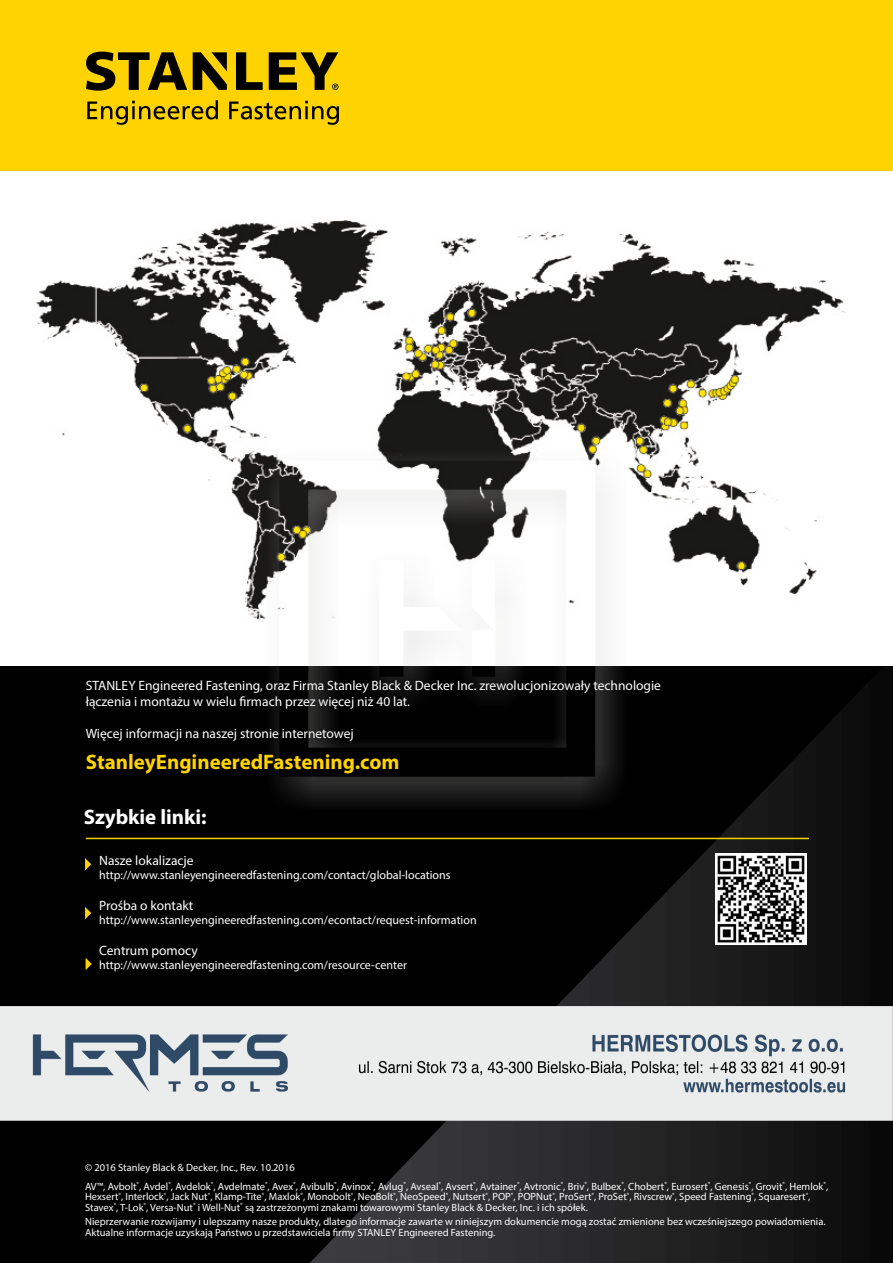
<style>
.page{position:relative;width:893px;height:1263px;background:#fff}
.page>*{position:absolute;margin:0;border:0;box-sizing:border-box;transform-origin:0 0}
.t1{font:700 21px "Myriad Pro";color:#ffd300}
.t2{font:700 21px "Myriad Pro";letter-spacing:-.005em;color:#fff}
.t3{font:13.5px/16.2px "Myriad Pro";color:#fff}
.t4{font:12px "Myriad Pro";color:#fff}
.t5{font:10.5px/10.5px "Myriad Pro";color:#fff}
</style>
<div class="page">
<div style="left:0;top:667px;width:893px;height:596px;background:#000"></div>
<img style="left:310px;top:682px;width:583px;height:581px">
<img style="left:36px;top:220px;width:810px;height:400px">
<hr style="left:86px;top:838px;width:723px;height:1px;background:#ffd300">
<img style="left:715px;top:853px;width:92px;height:92px">
<div style="left:0;top:0;width:893px;height:170px;background:#ffd300"></div>
<svg style="left:87px;top:100px;width:131px;height:25px"></svg>
<svg style="left:229px;top:101px;width:110px;height:24px"></svg>
<svg style="left:86px;top:52px;width:253px;height:39px"></svg>
<svg style="left:86px;top:958px;width:6px;height:12px"></svg>
<svg style="left:85px;top:858px;width:6px;height:12px"></svg>
<svg style="left:85px;top:907px;width:6px;height:12px"></svg>
<img style="left:0;top:1007px;width:892px;height:113px">
<img style="left:266px;top:451px;width:361px;height:361px">
<p class="t3" style="left:86px;top:677px;width:577px">STANLEY Engineered Fastening, oraz Firma Stanley Black &amp; Decker Inc. zrewolucjonizowały technologie łączenia i montażu w wielu firmach przez więcej niż 40 lat.</p>
<p class="t3" style="left:86px;top:725px;width:270px">Więcej informacji na naszej stronie internetowej</p>
<h1 class="t1" style="left:86px;top:748px;width:315px">StanleyEngineeredFastening.com</h1>
<h1 class="t2" style="left:84px;top:803px;width:124px">Szybkie linki:</h1>
<p class="t3" style="left:99px;top:852px;width:96px">Nasze lokalizacje</p>
<p class="t4" style="left:99px;top:868px;width:353px">http://www.stanleyengineeredfastening.com/contact/global-locations</p>
<p class="t3" style="left:99px;top:897px;width:96px">Prośba o kontakt</p>
<p class="t4" style="left:99px;top:913px;width:379px">http://www.stanleyengineeredfastening.com/econtact/request-information</p>
<p class="t3" style="left:99px;top:942px;width:100px">Centrum pomocy</p>
<p class="t4" style="left:99px;top:958px;width:309px">http://www.stanleyengineeredfastening.com/resource-center</p>
<p class="t5" style="left:85px;top:1158px;width:745px;line-height:18.5px">© 2016 Stanley Black &amp; Decker, Inc., Rev. 10.2016<br>AV™, Avbolt<sup>®</sup>, Avdel<sup>®</sup>, Avdelok<sup>®</sup>, Avdelmate<sup>®</sup>, Avex<sup>®</sup>, Avibulb<sup>®</sup>, Avinox<sup>®</sup>, Avlug<sup>®</sup>, Avseal<sup>®</sup>, Avsert<sup>®</sup>, Avtainer<sup>®</sup>, Avtronic<sup>®</sup>, Briv<sup>®</sup>, Bulbex<sup>®</sup>, Chobert<sup>®</sup>, Eurosert<sup>®</sup>, Genesis<sup>®</sup>, Grovit<sup>®</sup>, Hemlok<sup>®</sup>,</p>
<p class="t5" style="left:85px;top:1191px;width:727px">Hexsert<sup>®</sup>, Interlock<sup>®</sup>, Jack Nut<sup>®</sup>, Klamp-Tite<sup>®</sup>, Maxlok<sup>®</sup>, Monobolt<sup>®</sup>, NeoBolt<sup>®</sup>, NeoSpeed<sup>®</sup>, Nutsert<sup>®</sup>, POP<sup>®</sup>, POPNut<sup>®</sup>, ProSert<sup>®</sup>, ProSet<sup>®</sup>, Rivscrew<sup>®</sup>, Speed Fastening<sup>®</sup>, Squaresert<sup>®</sup>,<br>Stavex<sup>®</sup>, T-Lok<sup>®</sup>, Versa-Nut<sup>®</sup> i Well-Nut<sup>®</sup> są zastrzeżonymi znakami towarowymi Stanley Black &amp; Decker, Inc. i ich spółek.</p>
<p class="t5" style="left:85px;top:1216px;width:742px">Nieprzerwanie rozwijamy i ulepszamy nasze produkty, dlatego informacje zawarte w niniejszym dokumencie mogą zostać zmienione bez wcześniejszego powiadomienia.<br>Aktualne informacje uzyskają Państwo u przedstawiciela firmy STANLEY Engineered Fastening.</p>
</div>
